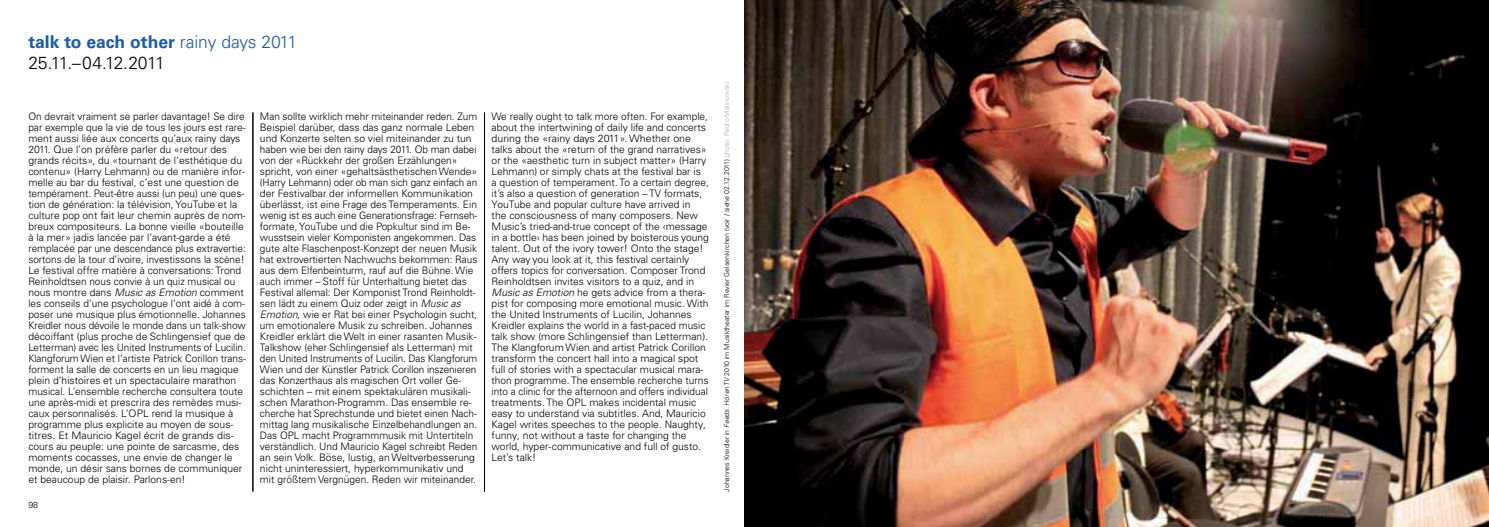
<style>
.page{position:relative;width:1489px;height:527px;background:#fff}
.page>*{position:absolute;margin:0;border:0;box-sizing:border-box;transform-origin:0 0}
.t1{font:700 17.5px "Univers LT Pro 65";color:#1a5daa}
.t2{font:300 17.5px "Univers LT Pro 45";letter-spacing:-.025em;color:#000}
.t3{font:300 10.25px/11px "Univers LT Pro 45";color:#000}
.t4{font:300 8.75px "Univers LT Pro 45";color:#000}
.t5{font:300 6.88px "Univers LT Pro 45";color:#000}
.s1{font-family:"Univers LT Pro 45";font-weight:300}
.s2{font-style:italic}
.s3{color:#a8acb1}
</style>
<div class="page">
<img style="left:744px;top:0;width:744px;height:526px">
<hr style="left:252px;top:112px;width:1px;height:379px;background:#000">
<hr style="left:484px;top:112px;width:1px;height:379px;background:#000">
<h1 class="t1" style="left:28px;top:36px;width:270px">talk to each other <span class="s1">rainy days 2011</span></h1>
<h1 class="t2" style="left:28px;top:57px;width:138px">25.11.–04.12.2011</h1>
<p class="t3" style="left:28px;top:112px;width:219px">On devrait vraiment se parler davantage! Se dire par exemple que la vie de tous les jours est rare&shy;ment aussi liée aux concerts qu’aux rainy days 2011. Que l’on préfère parler du «retour des grands récits», du «tournant de l’esthétique du contenu» (Harry Lehmann) ou de manière infor&shy;melle au bar du festival, c’est une question de tempérament. Peut-être aussi (un peu) une ques&shy;tion de génération: la télévision, YouTube et la culture pop ont fait leur chemin auprès de nom&shy;breux compositeurs. La bonne vieille «bouteille à la mer» jadis lancée par l’avant-garde a été remplacée par une descendance plus extravertie: sortons de la tour d’ivoire, investissons la scène!<br>Le festival offre matière à conversations: Trond Reinholdtsen nous convie à un quiz musical ou nous montre dans <span class="s2">Music as Emotion</span> comment les conseils d’une psychologue l’ont aidé à com&shy;poser une musique plus émotionnelle. Johannes Kreidler nous dévoile le monde dans un talk-show décoiffant (plus proche de Schlingensief que de Letterman) avec les United Instruments of Lucilin.<br>Klangforum Wien et l’artiste Patrick Corillon trans&shy;forment la salle de concerts en un lieu magique plein d’histoires et un spectaculaire marathon musical. L’ensemble recherche consultera toute une après-midi et prescrira des remèdes musi&shy;caux personnalisés. L’OPL rend la musique à programme plus explicite au moyen de sous&shy;titres. Et Mauricio Kagel écrit de grands dis&shy;cours au peuple: une pointe de sarcasme, des moments cocasses, une envie de changer le monde, un désir sans bornes de communiquer et beaucoup de plaisir. Parlons-en!</p>
<p class="t4" style="left:28px;top:501px;width:11px">98</p>
<p class="t3" style="left:260px;top:112px;width:219px">Man sollte wirklich mehr miteinander reden. Zum Beispiel darüber, dass das ganz normale Leben und Konzerte selten so viel miteinander zu tun haben wie bei den rainy days 2011. Ob man dabei von der «Rückkehr der großen Erzählungen» spricht, von einer «gehaltsästhetischen Wende» (Harry Lehmann) oder ob man sich ganz einfach an der Festivalbar der informellen Kommunikation überlässt, ist eine Frage des Temperaments. Ein wenig ist es auch eine Generationsfrage: Fernseh&shy;formate, YouTube und die Popkultur sind im Be&shy;wusstsein vieler Komponisten angekommen. Das gute alte Flaschenpost-Konzept der neuen Musik hat extrovertierten Nachwuchs bekommen: Raus aus dem Elfenbeinturm, rauf auf die Bühne. Wie auch immer – Stoff für Unterhaltung bietet das Festival allemal: Der Komponist Trond Reinholdt&shy;sen lädt zu einem Quiz oder zeigt in <span class="s2">Music as Emotion,</span> wie er Rat bei einer Psychologin sucht, um emotionalere Musik zu schreiben. Johannes Kreidler erklärt die Welt in einer rasanten Musik-Talkshow (eher Schlingensief als Letterman) mit den United Instruments of Lucilin. Das Klangforum Wien und der Künstler Patrick Corillon inszenieren das Konzerthaus als magischen Ort voller Ge&shy;schichten – mit einem spektakulären musikali&shy;schen Marathon-Programm. Das ensemble re&shy;cherche hat Sprechstunde und bietet einen Nach&shy;mittag lang musikalische Einzelbehandlungen an.<br>Das OPL macht Programmmusik mit Untertiteln verständlich. Und Mauricio Kagel schreibt Reden an sein Volk. Böse, lustig, an Weltverbesserung nicht uninteressiert, hyperkommunikativ und mit größtem Vergnügen. Reden wir miteinander.</p>
<p class="t3" style="left:491px;top:112px;width:219px">We really ought to talk more often. For example, about the intertwining of daily life and concerts during the «rainy days 2011». Whether one talks about the «return of the grand narratives» or the «aesthetic turn in subject matter» (Harry Lehmann) or simply chats at the festival bar is<br>a question of temperament. To a certain degree, it’s also a question of generation – TV formats, YouTube and popular culture have arrived in<br>the consciousness of many composers. New Music’s tried-and-true concept of the ‹message in a bottle› has been joined by boisterous young talent. Out of the ivory tower! Onto the stage!<br>Any way you look at it, this festival certainly offers topics for conversation. Composer Trond Reinholdtsen invites visitors to a quiz, and in <span class="s2">Music as Emotion</span> he gets advice from a thera&shy;pist for composing more emotional music. With the United Instruments of Lucilin, Johannes Kreidler explains the world in a fast-paced music talk show (more Schlingensief than Letterman).<br>The Klangforum Wien and artist Patrick Corillon transform the concert hall into a magical spot full of stories with a spectacular musical mara&shy;thon programme. The ensemble recherche turns into a clinic for the afternoon and offers individual treatments. The OPL makes incidental music easy to understand via subtitles. And, Mauricio Kagel writes speeches to the people. Naughty, funny, not without a taste for changing the world, hyper-communicative and full of gusto.<br>Let’s talk!</p>
<p class="t5" style="left:724px;top:491px;width:411px;rotate:-90deg">Johannes Kreidler in <span class="s2">Feeds. Hören TV</span> 2010 im Musiktheater im Revier Gelsenkirchen (voir / siehe 02.12.2011) <span class="s3">photo: Pedro Malinowski</span></p>
</div>
